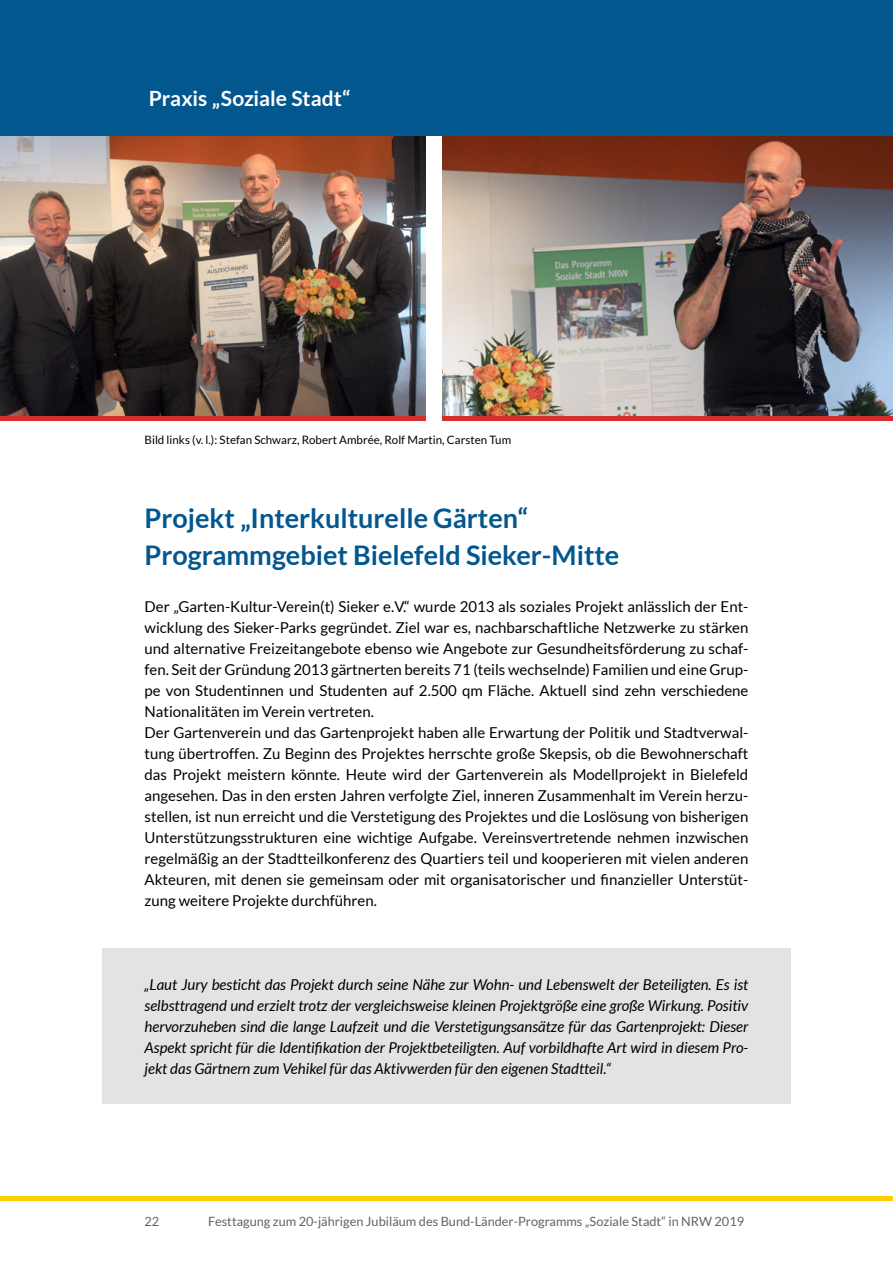
<style>
.page{position:relative;width:893px;height:1263px;background:#fff}
.page>*{position:absolute;margin:0;border:0;box-sizing:border-box;transform-origin:0 0}
.t1{font:700 27px/37.5px "Lato";color:#02578f}
.t2{font:700 21px "Lato";letter-spacing:-.005em;color:#fff}
.t3{font:15px/21px "Lato";color:#000}
.t4{font:italic 15px/21px "Lato";color:#000;text-align:justify}
.t5{font:12.75px "Lato";color:#646363}
.t6{font:11.55px "Lato";color:#000}
</style>
<div class="page">
<div style="left:0;top:1196px;width:893px;height:5px;background:#fed000"></div>
<img style="left:442px;top:136px;width:451px;height:281px">
<img style="left:0;top:136px;width:425px;height:281px">
<hr style="left:0;top:417px;width:425px;height:4px;background:#d42d2e">
<hr style="left:442px;top:417px;width:451px;height:4px;background:#d42d2e">
<div style="left:102px;top:948px;width:689px;height:155px;background:#e3e3e3"></div>
<div style="left:0;top:0;width:893px;height:136px;background:#02578f"></div>
<h2 class="t2" style="left:149px;top:86px;width:203px">Praxis „Soziale Stadt“</h2>
<p class="t6" style="left:145px;top:433px;width:368px">Bild links (v. l.): Stefan Schwarz, Robert Ambrée, Rolf Martin, Carsten Tum</p>
<h1 class="t1" style="left:145px;top:499px;width:476px">Projekt „Interkulturelle Gärten“<br>Programmgebiet Bielefeld Sieker-Mitte</h1>
<p class="t3" style="left:145px;top:596px;width:605px">Der „Garten-Kultur-Verein(t) Sieker e.V.“ wurde 2013 als soziales Projekt anlässlich der Ent&shy;wicklung des Sieker-Parks gegründet. Ziel war es, nachbarschaftliche Netzwerke zu stärken und alternative Freizeitangebote ebenso wie Angebote zur Gesundheitsförderung zu schaf&shy;fen. Seit der Gründung 2013 gärtnerten bereits 71 (teils wechselnde) Familien und eine Grup&shy;pe von Studentinnen und Studenten auf 2.500 qm Fläche. Aktuell sind zehn verschiedene Nationalitäten im Verein vertreten.<br>Der Gartenverein und das Gartenprojekt haben alle Erwartung der Politik und Stadtverwal&shy;tung übertroffen. Zu Beginn des Projektes herrschte große Skepsis, ob die Bewohnerschaft das Projekt meistern könnte. Heute wird der Gartenverein als Modellprojekt in Bielefeld angesehen. Das in den ersten Jahren verfolgte Ziel, inneren Zusammenhalt im Verein herzu&shy;stellen, ist nun erreicht und die Verstetigung des Projektes und die Loslösung von bisherigen Unterstützungsstrukturen eine wichtige Aufgabe. Vereinsvertretende nehmen inzwischen regelmäßig an der Stadtteilkonferenz des Quartiers teil und kooperieren mit vielen anderen Akteuren, mit denen sie gemeinsam oder mit organisatorischer und finanzieller Unterstüt&shy;zung weitere Projekte durchführen.</p>
<p class="t4" style="left:145px;top:974px;width:605px">„Laut Jury besticht das Projekt durch seine Nähe zur Wohn- und Lebenswelt der Beteiligten. Es ist selbsttragend und erzielt trotz der vergleichsweise kleinen Projektgröße eine große Wirkung. Positiv hervorzuheben sind die lange Laufzeit und die Verstetigungsansätze für das Gartenprojekt: Dieser Aspekt spricht für die Identifikation der Projektbeteiligten. Auf vorbildhafte Art wird in diesem Pro&shy;jekt das Gärtnern zum Vehikel für das Aktivwerden für den eigenen Stadtteil.“</p>
<p class="t5" style="left:145px;top:1214px;width:16px">22</p>
<p class="t5" style="left:208px;top:1214px;width:537px">Festtagung zum 20-jährigen Jubiläum des Bund-Länder-Programms „Soziale Stadt“ in NRW 2019</p>
</div>
